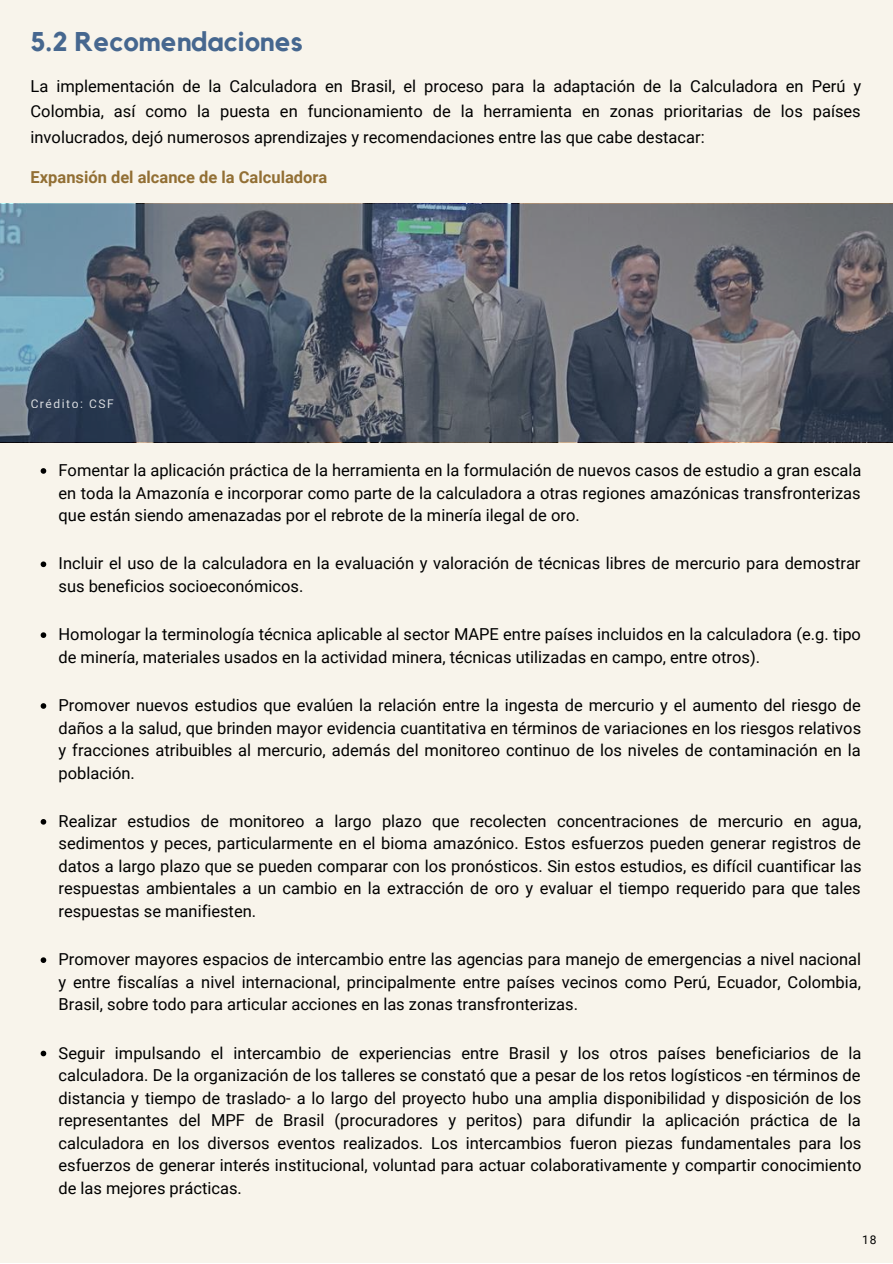
<style>
.page{position:relative;width:893px;height:1264px;background:#fff}
.page>*{position:absolute;margin:0;border:0;box-sizing:border-box;transform-origin:0 0}
.t1{font:700 27px "Kollektif";color:#46678f}
.t2{font:16.5px/22.5px "Roboto";color:#000;text-align:justify}
.t3{font:700 16.5px "Roboto";color:#926f34}
.t4{font:12px "Roboto";letter-spacing:.13em;color:#fff}
.t5{font:12px "Roboto";color:#000}
</style>
<div class="page">
<div style="left:0;top:0;width:892px;height:1262px;background:#f8f4eb"></div>
<svg style="left:41px;top:468px;width:5px;height:6px"></svg>
<svg style="left:41px;top:561px;width:5px;height:6px"></svg>
<svg style="left:41px;top:632px;width:5px;height:6px"></svg>
<svg style="left:41px;top:703px;width:5px;height:5px"></svg>
<svg style="left:41px;top:819px;width:5px;height:5px"></svg>
<svg style="left:41px;top:957px;width:5px;height:5px"></svg>
<svg style="left:41px;top:1050px;width:5px;height:6px"></svg>
<svg style="left:0;top:204px;width:892px;height:237px;background:#5d6571"></svg>
<h1 class="t1" style="left:31px;top:29px;width:274px">5.2 Recomendaciones</h1>
<p class="t2" style="left:31px;top:73px;width:832px;line-height:25.8px">La implementación de la Calculadora en Brasil, el proceso para la adaptación de la Calculadora en Perú y Colombia, así como la puesta en funcionamiento de la herramienta en zonas prioritarias de los países involucrados, dejó numerosos aprendizajes y recomendaciones entre las que cabe destacar:</p>
<p class="t3" style="left:31px;top:167px;width:298px">Expansión del alcance de la Calculadora</p>
<p class="t4" style="left:31px;top:396px;width:85px">Crédito: CSF</p>
<p class="t2" style="left:59px;top:459px;width:804px">Fomentar la aplicación práctica de la herramienta en la formulación de nuevos casos de estudio a gran escala en toda la Amazonía e incorporar como parte de la calculadora a otras regiones amazónicas transfronterizas que están siendo amenazadas por el rebrote de la minería ilegal de oro.</p>
<p class="t2" style="left:59px;top:552px;width:803px">Incluir el uso de la calculadora en la evaluación y valoración de técnicas libres de mercurio para demostrar sus beneficios socioeconómicos.</p>
<p class="t2" style="left:59px;top:623px;width:804px">Homologar la terminología técnica aplicable al sector MAPE entre países incluidos en la calculadora (e.g. tipo de minería, materiales usados en la actividad minera, técnicas utilizadas en campo, entre otros).</p>
<p class="t2" style="left:59px;top:694px;width:804px">Promover nuevos estudios que evalúen la relación entre la ingesta de mercurio y el aumento del riesgo de daños a la salud, que brinden mayor evidencia cuantitativa en términos de variaciones en los riesgos relativos y fracciones atribuibles al mercurio, además del monitoreo continuo de los niveles de contaminación en la población.</p>
<p class="t2" style="left:59px;top:810px;width:804px">Realizar estudios de monitoreo a largo plazo que recolecten concentraciones de mercurio en agua, sedimentos y peces, particularmente en el bioma amazónico. Estos esfuerzos pueden generar registros de datos a largo plazo que se pueden comparar con los pronósticos. Sin estos estudios, es difícil cuantificar las respuestas ambientales a un cambio en la extracción de oro y evaluar el tiempo requerido para que tales respuestas se manifiesten.</p>
<p class="t2" style="left:59px;top:948px;width:804px">Promover mayores espacios de intercambio entre las agencias para manejo de emergencias a nivel nacional y entre fiscalías a nivel internacional, principalmente entre países vecinos como Perú, Ecuador, Colombia, Brasil, sobre todo para articular acciones en las zonas transfronterizas.</p>
<p class="t2" style="left:59px;top:1041px;width:804px">Seguir impulsando el intercambio de experiencias entre Brasil y los otros países beneficiarios de la calculadora. De la organización de los talleres se constató que a pesar de los retos logísticos -en términos de distancia y tiempo de traslado- a lo largo del proyecto hubo una amplia disponibilidad y disposición de los representantes del MPF de Brasil (procuradores y peritos) para difundir la aplicación práctica de la calculadora en los diversos eventos realizados. Los intercambios fueron piezas fundamentales para los esfuerzos de generar interés institucional, voluntad para actuar colaborativamente y compartir conocimiento de las mejores prácticas.</p>
<p class="t5" style="left:862px;top:1232px;width:16px">18</p>
</div>
